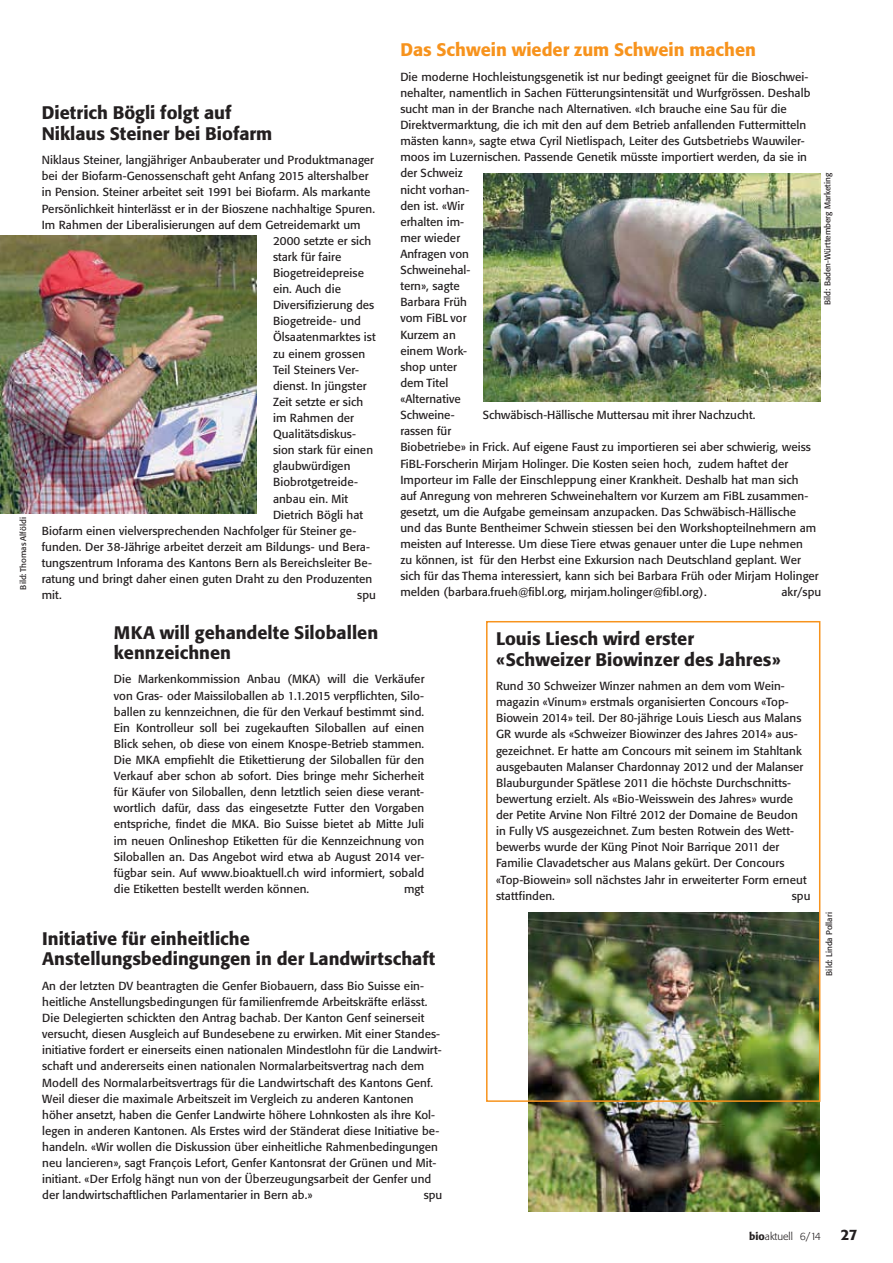
<style>
.page{position:relative;width:893px;height:1263px;background:#fff}
.page>*{position:absolute;margin:0;border:0;box-sizing:border-box;transform-origin:0 0}
.t1{font:500 18px/20.2px "Formata BQ";color:#231f20}
.t2{font:500 18px "Formata BQ";color:#f7931d}
.t3{font:500 15px "Formata BQ";color:#231f20}
.t4{font:11.55px/16px "Formata BQ";letter-spacing:.005em;color:#231f20}
.t5{font:300 10.5px "Formata BQ";color:#231f20}
.t6{font:8.25px "Formata BQ";color:#231f20}
.s1{font-weight:500}
</style>
<div class="page">
<img style="left:528px;top:912px;width:292px;height:300px">
<div style="left:486px;top:621px;width:334px;height:481px;border:2px solid #f7931d"></div>
<img style="left:484px;top:173px;width:336px;height:228px">
<img style="left:1px;top:235px;width:255px;height:278px">
<p class="t6" style="left:19px;top:590px;width:74px;rotate:-90deg">Bild: Thomas Alföldi</p>
<h1 class="t2" style="left:400px;top:41px;width:357px">Das Schwein wieder zum Schwein machen</h1>
<p class="t4" style="left:400px;top:69px;width:420px">Die moderne Hochleistungsgenetik ist nur bedingt geeignet für die Bioschwei&shy;nehalter, namentlich in Sachen Fütterungsintensität und Wurfgrössen. Deshalb sucht man in der Branche nach Alternativen. «Ich brauche eine Sau für die Direktvermarktung, die ich mit den auf dem Betrieb anfallenden Futtermitteln mästen kann», sagte etwa Cyril Nietlispach, Leiter des Gutsbetriebs Wauwiler&shy;moos im Luzernischen. Passende Genetik müsste importiert werden, da sie in der Schweiz<br>nicht vorhan-<br>den ist. «Wir<br>erhalten im-<br>mer wieder<br>Anfragen von<br>Schweinehal-<br>tern», sagte<br>Barbara Früh<br>vom FiBL vor<br>Kurzem an<br>einem Work-<br>shop unter<br>dem Titel<br>«Alternative<br>Schweine-<br>rassen für<br>Biobetriebe» in Frick. Auf eigene Faust zu importieren sei aber schwierig, weiss FiBL-Forscherin Mirjam Holinger. Die Kosten seien hoch, zudem haftet der Importeur im Falle der Einschleppung einer Krankheit. Deshalb hat man sich<br>auf Anregung von mehreren Schweinehaltern vor Kurzem am FiBL zusammen&shy;gesetzt, um die Aufgabe gemeinsam anzupacken. Das Schwäbisch-Hällische und das Bunte Bentheimer Schwein stiessen bei den Workshopteilnehmern am meisten auf Interesse. Um diese Tiere etwas genauer unter die Lupe nehmen<br>zu können, ist für den Herbst eine Exkursion nach Deutschland geplant. Wer sich für das Thema interessiert, kann sich bei Barbara Früh oder Mirjam Holinger melden (barbara.frueh@fibl.org, mirjam.holinger@fibl.org).</p>
<h1 class="t1" style="left:42px;top:104px;width:232px">Dietrich Bögli folgt auf<br>Niklaus Steiner bei Biofarm</h1>
<p class="t4" style="left:42px;top:153px;width:334px">Niklaus Steiner, langjähriger Anbauberater und Produktmanager</p>
<p class="t4" style="left:42px;top:169px;width:328px">bei der Biofarm-Genossenschaft geht Anfang 2015 altershalber</p>
<p class="t4" style="left:42px;top:185px;width:330px">in Pension. Steiner arbeitet seit 1991 bei Biofarm. Als markante</p>
<p class="t4" style="left:42px;top:201px;width:335px">Persönlichkeit hinterlässt er in der Bioszene nachhaltige Spuren.</p>
<p class="t4" style="left:42px;top:217px;width:320px">Im Rahmen der Liberalisierungen auf dem Getreidemarkt um</p>
<p class="t4" style="left:273px;top:233px;width:100px">2000 setzte er sich</p>
<p class="t4" style="left:273px;top:249px;width:70px">stark für faire</p>
<p class="t4" style="left:273px;top:265px;width:92px">Biogetreidepreise</p>
<p class="t4" style="left:273px;top:282px;width:69px">ein. Auch die</p>
<p class="t4" style="left:273px;top:298px;width:103px">Diversifizierung des</p>
<p class="t4" style="left:273px;top:314px;width:89px">Biogetreide- und</p>
<p class="t4" style="left:273px;top:330px;width:104px">Ölsaatenmarktes ist</p>
<p class="t4" style="left:273px;top:346px;width:94px">zu einem grossen</p>
<p class="t4" style="left:273px;top:362px;width:87px">Teil Steiners Ver-</p>
<p class="t4" style="left:273px;top:378px;width:95px">dienst. In jüngster</p>
<p class="t4" style="left:273px;top:394px;width:92px">Zeit setzte er sich</p>
<p class="t4" style="left:273px;top:410px;width:83px">im Rahmen der</p>
<p class="t4" style="left:273px;top:427px;width:84px">Qualitätsdiskus-</p>
<p class="t4" style="left:273px;top:443px;width:102px">sion stark für einen</p>
<p class="t4" style="left:273px;top:459px;width:79px">glaubwürdigen</p>
<p class="t4" style="left:273px;top:475px;width:86px">Biobrotgetreide-</p>
<p class="t4" style="left:273px;top:491px;width:77px">anbau ein. Mit</p>
<p class="t4" style="left:273px;top:507px;width:92px">Dietrich Bögli hat</p>
<p class="t4" style="left:42px;top:523px;width:316px">Biofarm einen vielversprechenden Nachfolger für Steiner ge-</p>
<p class="t4" style="left:42px;top:539px;width:330px">funden. Der 38-Jährige arbeitet derzeit am Bildungs- und Bera-</p>
<p class="t4" style="left:42px;top:556px;width:332px">tungszentrum Inforama des Kantons Bern als Bereichsleiter Be-</p>
<p class="t4" style="left:42px;top:572px;width:332px">ratung und bringt daher einen guten Draht zu den Produzenten</p>
<p class="t4" style="left:42px;top:588px;width:22px">mit.</p>
<p class="t4" style="left:357px;top:588px;width:20px">spu</p>
<h1 class="t1" style="left:114px;top:623px;width:266px">MKA will gehandelte Siloballen kennzeichnen</h1>
<p class="t4" style="left:114px;top:672px;width:312px;text-align:justify">Die Markenkommission Anbau (MKA) will die Verkäufer von Gras- oder Maissiloballen ab 1.1.2015 verpflichten, Silo&shy;ballen zu kennzeichnen, die für den Verkauf bestimmt sind.<br>Ein Kontrolleur soll bei zugekauften Siloballen auf einen Blick sehen, ob diese von einem Knospe-Betrieb stammen.<br>Die MKA empfiehlt die Etikettierung der Siloballen für den Verkauf aber schon ab sofort. Dies bringe mehr Sicherheit für Käufer von Siloballen, denn letztlich seien diese verant&shy;wortlich dafür, dass das eingesetzte Futter den Vorgaben entspriche, findet die MKA. Bio Suisse bietet ab Mitte Juli im neuen Onlineshop Etiketten für die Kennzeichnung von Siloballen an. Das Angebot wird etwa ab August 2014 ver&shy;fügbar sein. Auf www.bioaktuell.ch wird informiert, sobald die Etiketten bestellt werden können.</p>
<p class="t6" style="left:823px;top:305px;width:133px;rotate:-90deg">Bild: Baden-Württemberg Marketing</p>
<p class="t4" style="left:483px;top:407px;width:274px">Schwäbisch-Hällische Muttersau mit ihrer Nachzucht.</p>
<p class="t4" style="left:781px;top:585px;width:42px">akr/spu</p>
<h1 class="t1" style="left:496px;top:630px;width:286px">Louis Liesch wird erster «Schweizer Biowinzer des Jahres»</h1>
<p class="t4" style="left:496px;top:679px;width:312px">Rund 30 Schweizer Winzer nahmen an dem vom Wein&shy;magazin «Vinum» erstmals organisierten Concours «Top-Biowein 2014» teil. Der 80-jährige Louis Liesch aus Malans GR wurde als «Schweizer Biowinzer des Jahres 2014» aus&shy;gezeichnet. Er hatte am Concours mit seinem im Stahltank ausgebauten Malanser Chardonnay 2012 und der Malanser Blauburgunder Spätlese 2011 die höchste Durchschnitts&shy;bewertung erzielt. Als «Bio-Weisswein des Jahres» wurde der Petite Arvine Non Filtré 2012 der Domaine de Beudon in Fully VS ausgezeichnet. Zum besten Rotwein des Wett&shy;bewerbs wurde der Küng Pinot Noir Barrique 2011 der Familie Clavadetscher aus Malans gekürt. Der Concours «Top-Biowein» soll nächstes Jahr in erweiterter Form erneut stattfinden.</p>
<p class="t4" style="left:404px;top:881px;width:22px">mgt</p>
<h1 class="t1" style="left:42px;top:930px;width:394px">Initiative für einheitliche<br>Anstellungsbedingungen in der Landwirtschaft</h1>
<p class="t4" style="left:42px;top:978px;width:401px">An der letzten DV beantragten die Genfer Biobauern, dass Bio Suisse ein&shy;heitliche Anstellungsbedingungen für familienfremde Arbeitskräfte erlässt.<br>Die Delegierten schickten den Antrag bachab. Der Kanton Genf seinerseit versucht, diesen Ausgleich auf Bundesebene zu erwirken. Mit einer Standes&shy;initiative fordert er einerseits einen nationalen Mindestlohn für die Landwirt&shy;schaft und andererseits einen nationalen Normalarbeitsvertrag nach dem Modell des Normalarbeitsvertrags für die Landwirtschaft des Kantons Genf.<br>Weil dieser die maximale Arbeitszeit im Vergleich zu anderen Kantonen höher ansetzt, haben die Genfer Landwirte höhere Lohnkosten als ihre Kol&shy;legen in anderen Kantonen. Als Erstes wird der Ständerat diese Initiative be&shy;handeln. «Wir wollen die Diskussion über einheitliche Rahmenbedingungen neu lancieren», sagt François Lefort, Genfer Kantonsrat der Grünen und Mit&shy;initiant. «Der Erfolg hängt nun von der Überzeugungsarbeit der Genfer und der landwirtschaftlichen Parlamentarier in Bern ab.»</p>
<p class="t4" style="left:792px;top:888px;width:20px">spu</p>
<p class="t6" style="left:825px;top:976px;width:65px;rotate:-90deg">Bild: Linda Pollari</p>
<p class="t4" style="left:424px;top:1188px;width:20px">spu</p>
<p class="t5" style="left:749px;top:1231px;width:73px"><span class="s1">bio</span>aktuell 6/14</p>
<p class="t3" style="left:841px;top:1228px;width:18px">27</p>
</div>
